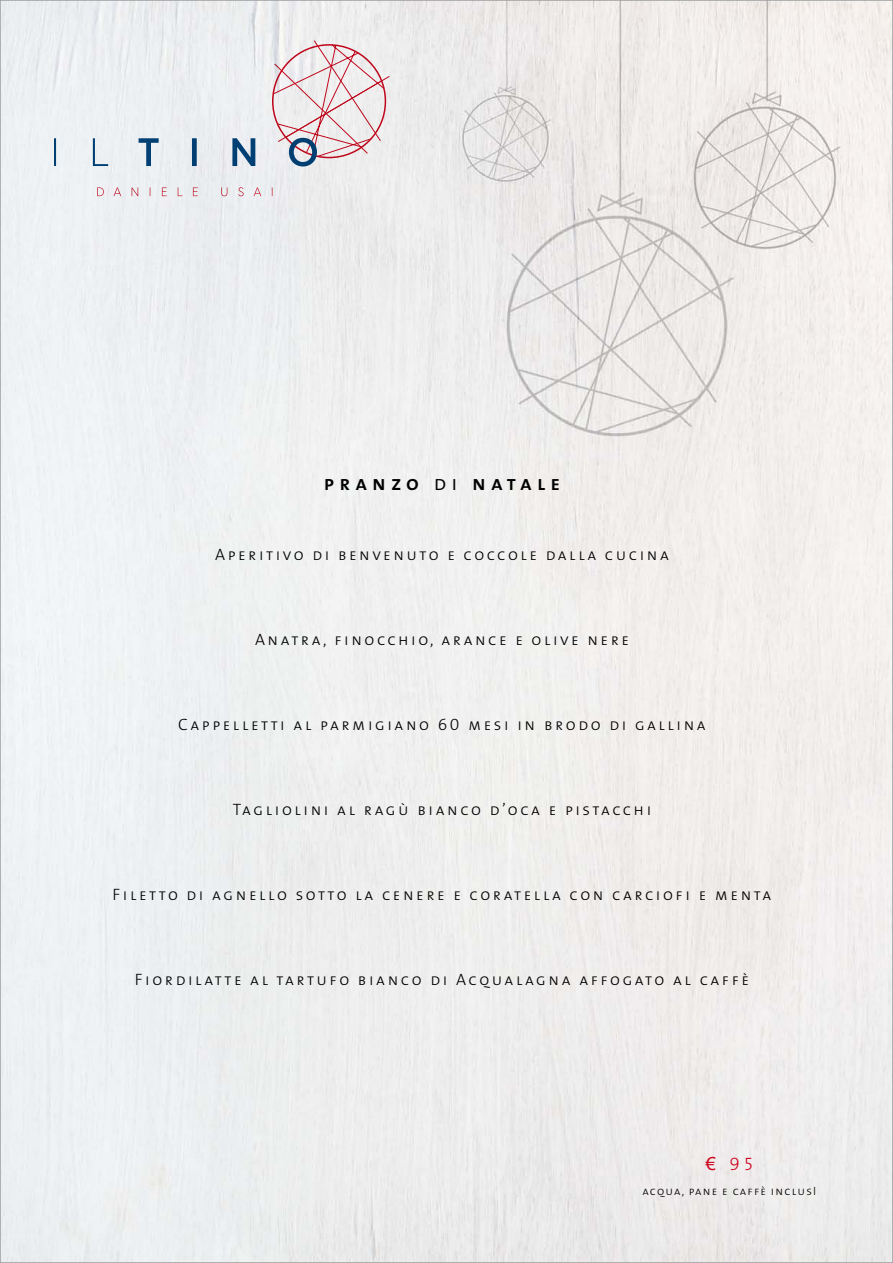
<style>
.page{position:relative;width:893px;height:1263px;background:#fff}
.page>*{position:absolute;margin:0;border:0;box-sizing:border-box;transform-origin:0 0}
.t1{font:21px "The Sans Semi Bold Caps";letter-spacing:.245em;color:#000}
.t2{font:18px "The Sans Light Caps";color:#cd071e}
.t3{font:16.5px "The Sans Light Caps";letter-spacing:.155em;color:#000}
.t4{font:12px "The Sans Light Caps";letter-spacing:.1em;color:#000}
.s1{font-family:"The Sans Semi Light Caps"}
.s2{font-family:"Arial"}
</style>
<div class="page">
<img style="left:3px;top:3px;width:887px;height:1257px">
<svg style="left:54px;top:40px;width:336px;height:126px"></svg>
<svg style="left:97px;top:187px;width:175px;height:9px;background:#e7dce1"></svg>
<p class="t1" style="left:324px;top:465px;width:238px">pranzo <span class="s1">di</span> natale</p>
<p class="t3" style="left:215px;top:541px;width:455px">Aperitivo di benvenuto e coccole dalla cucina</p>
<p class="t3" style="left:255px;top:626px;width:375px">Anatra, finocchio, arance e olive nere</p>
<p class="t3" style="left:178px;top:711px;width:529px">Cappelletti al parmigiano 60 mesi in brodo di gallina</p>
<p class="t3" style="left:233px;top:796px;width:420px">Tagliolini al ragù bianco d’oca e pistacchi</p>
<p class="t3" style="left:113px;top:881px;width:660px">Filetto di agnello sotto la cenere e coratella con carciofi e menta</p>
<p class="t3" style="left:135px;top:966px;width:615px">Fiordilatte al tartufo bianco di Acqualagna affogato al caffè</p>
<p class="t2" style="left:706px;top:1148px;width:49px"><span class="s2">€</span> 95</p>
<p class="t4" style="left:642px;top:1181px;width:175px">acqua, pane e caffè inclusI</p>
</div>
